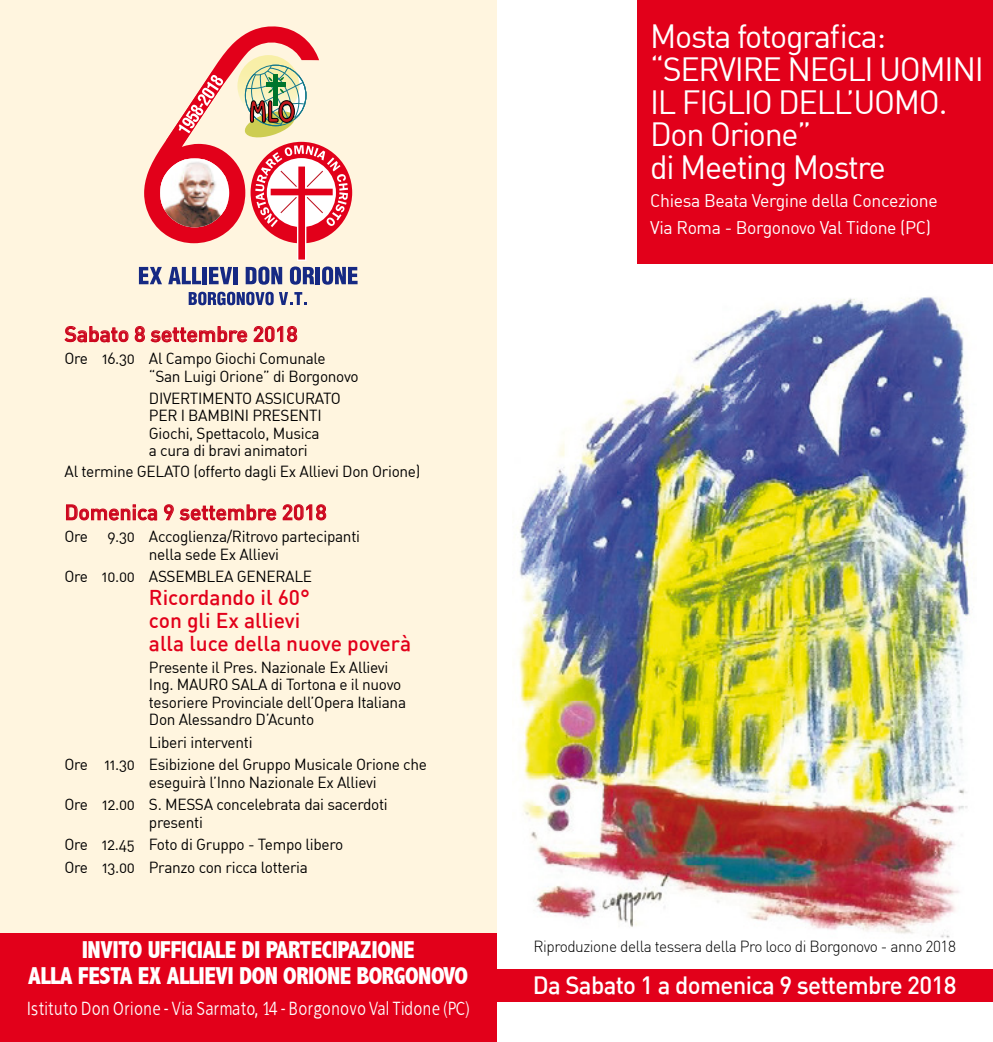
<style>
.page{position:relative;width:993px;height:1042px;background:#fff}
.page>*{position:absolute;margin:0;border:0;box-sizing:border-box;transform-origin:0 0}
.t1{font:32.9px/32.9px "DIN Regular Alternate";letter-spacing:-.04em;color:#fff}
.t2{font:800 condensed 24.5px/26.2px "Abadi";letter-spacing:-.02em;color:#fff;text-align:center}
.t3{font:500 24.5px "DIN";letter-spacing:-.025em;color:#fff}
.t4{font:500 21px/22.8px "DIN";color:#e2001a}
.t5{font:500 21px "DIN";color:#cd071e}
.t6{font:19.25px "Fran Klein";letter-spacing:.04em;color:#fff;scale:.8 1}
.t7{font:18.03px/27.1px "DIN Regular Alternate";letter-spacing:-.02em;color:#fff}
.t8{font:15.75px/17.5px "DIN Regular Alternate";letter-spacing:-.02em;color:#000}
.t9{font:300 15.75px "DIN";letter-spacing:-.03em;color:#000}
</style>
<div class="page">
<div style="left:0;top:0;width:496px;height:1042px;background:#fff5df"></div>
<svg style="left:64px;top:326px;width:234px;height:17px"></svg>
<svg style="left:66px;top:504px;width:91px;height:17px"></svg>
<svg style="left:164px;top:504px;width:163px;height:17px"></svg>
<div style="left:0;top:934px;width:496px;height:108px;background:#e2001a"></div>
<img style="left:517px;top:297px;width:453px;height:641px">
<div style="left:637px;top:0;width:355px;height:264px;background:#e2001a"></div>
<div style="left:496px;top:969px;width:496px;height:33px;background:#e2001a"></div>
<svg style="left:139px;top:26px;width:218px;height:259px"></svg>
<svg style="left:189px;top:292px;width:84px;height:13px"></svg>
<svg style="left:279px;top:292px;width:28px;height:13px"></svg>
<h3 class="t5" style="left:64px;top:320px;width:234px">Sabato 8 settembre 2018</h3>
<p class="t8" style="left:149px;top:349px;width:211px;text-indent:-84px">Ore 16.30 Al Campo Giochi Comunale “San Luigi Orione” di Borgonovo</p>
<p class="t8" style="left:149px;top:389px;width:193px">DIVERTIMENTO ASSICURATO<br>PER I BAMBINI PRESENTI<br>Giochi, Spettacolo, Musica<br>a cura di bravi animatori</p>
<p class="t8" style="left:64px;top:463px;width:357px">Al termine GELATO (offerto dagli Ex Allievi Don Orione)</p>
<h3 class="t5" style="left:64px;top:499px;width:263px">Domenica 9 settembre 2018</h3>
<p class="t8" style="left:64px;top:527px;width:297px;text-align:center">Ore 9.30 Accoglienza/Ritrovo partecipanti nella sede Ex Allievi</p>
<p class="t8" style="left:64px;top:567px;width:95px">Ore 10.00 assemblea</p>
<p class="t8" style="left:237px;top:567px;width:11px">generale</p>
<h3 class="t4" style="left:149px;top:585px;width:264px">Ricordando il 60°<br>con gli Ex allievi<br>alla luce della nuove poverà</h3>
<p class="t8" style="left:149px;top:658px;width:258px">Presente il Pres. Nazionale Ex Allievi Ing. MAURO SALA di Tortona e il nuovo tesoriere Provinciale dell’Opera Italiana Don Alessandro D’Acunto</p>
<p class="t8" style="left:64px;top:731px;width:364px;line-height:22.4px;text-indent:84px">Liberi interventi<br>Ore 11.30 Esibizione del Gruppo Musicale Orione che</p>
<p class="t8" style="left:64px;top:771px;width:325px;line-height:22.4px;text-indent:84px">eseguirà l’Inno Nazionale Ex Allievi<br>Ore 12.00 S. MESSA concelebrata dai sacerdoti</p>
<p class="t8" style="left:64px;top:811px;width:280px;line-height:22.4px;text-indent:84px">presenti<br>Ore 12.45 Foto di Gruppo - Tempo libero<br>Ore 13.00 Pranzo con ricca lotteria</p>
<h2 class="t2" style="left:28px;top:936px;width:441px">INVITO UFFICIALE DI PARTECIPAZIONE<br>ALLA FESTA EX ALLIEVI DON ORIONE BORGONOVO</h2>
<p class="t6" style="left:27px;top:997px;width:554px">Istituto Don Orione - Via Sarmato, 14 - Borgonovo Val Tidone (PC)</p>
<h1 class="t1" style="left:650px;top:19px;width:335px">Mosta fotografica: “SERVIRE NEGLI UOMINI<br>IL FIGLIO DELL’UOMO.<br>Don Orione”<br>di Meeting Mostre</h1>
<p class="t7" style="left:650px;top:186px;width:289px">Chiesa Beata Vergine della Concezione<br>Via Roma - Borgonovo Val Tidone (PC)</p>
<p class="t9" style="left:533px;top:936px;width:424px">Riproduzione della tessera della Pro loco di Borgonovo - anno 2018</p>
<h2 class="t3" style="left:532px;top:969px;width:425px">Da Sabato 1 a domenica 9 settembre 2018</h2>
</div>
